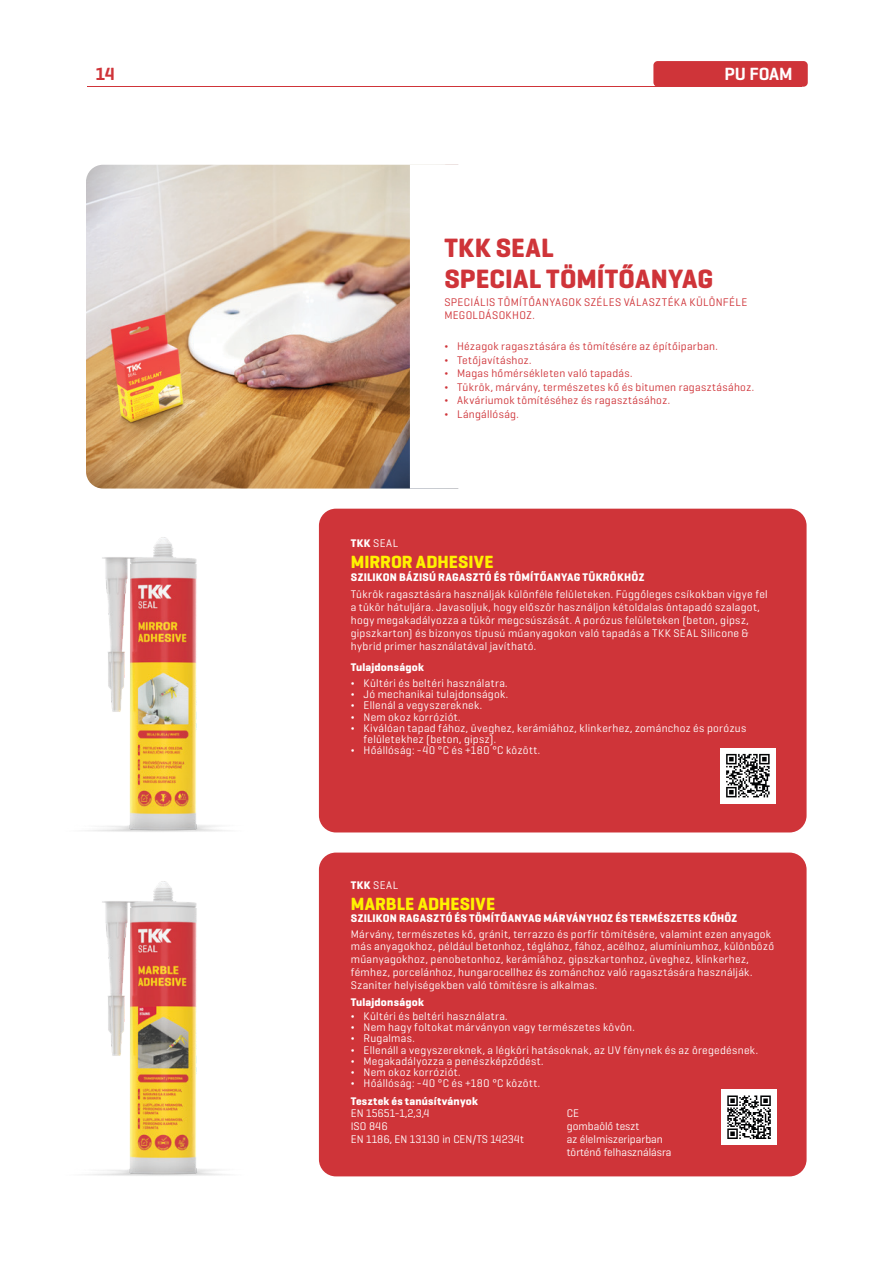
<style>
.page{position:relative;width:893px;height:1263px;background:#fff}
.page>*{position:absolute;margin:0;border:0;box-sizing:border-box;transform-origin:0 0}
.t1{font:700 27px/31px "Geogrotesque Cyr";letter-spacing:.01em;color:#cf3439}
.t2{font:700 18px "Geogrotesque Cyr";letter-spacing:.005em;color:#fff200}
.t3{font:600 18px "Geogrotesque Cyr";color:#fff}
.t4{font:600 18px "Geogrotesque Cyr";color:#cf3439}
.t5{font:11.25px/12.9px "Geogrotesque Cyr";letter-spacing:.025em;color:#fff}
.tabela_lastnosti_2{font:11.25px/13.5px "Geogrotesque Cyr";letter-spacing:.03em;color:#cf3439}
.t6{font:700 11.25px "Geogrotesque Cyr";letter-spacing:.025em;color:#fff}
.t7{font:11.25px/12.9px "Geogrotesque Cyr";color:#fff}
.s1{font-weight:700}
</style>
<div class="page">
<div style="left:653px;top:61px;width:155px;height:26px;background:#cf3439;border-radius:4px"></div>
<hr style="left:87px;top:86px;width:714px;height:1px;background:#cf3439">
<div style="left:319px;top:509px;width:488px;height:323px;background:#cf3439;border-radius:17px"></div>
<div style="left:319px;top:852px;width:488px;height:324px;background:#cf3439;border-radius:17px"></div>
<div style="left:720px;top:748px;width:56px;height:55px;background:#fff"></div>
<svg style="left:726px;top:753px;width:44px;height:45px"></svg>
<div style="left:721px;top:1089px;width:56px;height:56px;background:#fff"></div>
<svg style="left:727px;top:1095px;width:44px;height:44px"></svg>
<img style="left:87px;top:537px;width:139px;height:639px">
<img style="left:86px;top:165px;width:324px;height:323px">
<p class="t4" style="left:96px;top:63px;width:21px">14</p>
<p class="t3" style="left:724px;top:63px;width:70px">PU FOAM</p>
<h4 class="t1" style="left:444px;top:232px;width:270px">TKK SEAL<br>SPECIAL TÖMÍTŐANYAG</h4>
<p class="tabela_lastnosti_2" style="left:444px;top:295px;width:304px">SPECIÁLIS TÖMÍTŐANYAGOK SZÉLES VÁLASZTÉKA KÜLÖNFÉLE<br>MEGOLDÁSOKHOZ.</p>
<p class="tabela_lastnosti_2" style="left:444px;top:339px;width:275px">¬ Hézagok ragasztására és tömítésére az építőiparban.</p>
<p class="tabela_lastnosti_2" style="left:444px;top:353px;width:89px">¬ Tetőjavításhoz.</p>
<p class="tabela_lastnosti_2" style="left:444px;top:366px;width:190px">¬ Magas hőmérsékleten való tapadás.</p>
<p class="tabela_lastnosti_2" style="left:444px;top:380px;width:311px">¬ Tükrök, márvány, természetes kő és bitumen ragasztásához.</p>
<p class="tabela_lastnosti_2" style="left:444px;top:393px;width:227px">¬ Akváriumok tömítéséhez és ragasztásához.</p>
<p class="tabela_lastnosti_2" style="left:444px;top:407px;width:76px">¬ Lángállóság.</p>
<p class="t5" style="left:351px;top:537px;width:49px"><span class="s1">TKK</span> SEAL</p>
<h4 class="t2" style="left:351px;top:551px;width:144px">MIRROR ADHESIVE</h4>
<h5 class="t6" style="left:351px;top:570px;width:295px">SZILIKON BÁZISÚ RAGASZTÓ ÉS TÖMÍTŐANYAG TÜKRÖKHÖZ</h5>
<p class="t5" style="left:351px;top:587px;width:418px">Tükrök ragasztására használják különféle felületeken. Függőleges csíkokban vigye fel a tükör hátuljára. Javasoljuk, hogy először használjon kétoldalas öntapadó szalagot, hogy megakadályozza a tükör megcsúszását. A porózus felületeken (beton, gipsz, gipszkarton) és bizonyos típusú műanyagokon való tapadás a TKK SEAL Silicone &amp; hybrid primer használatával javítható.</p>
<h6 class="t6" style="left:351px;top:660px;width:75px">Tulajdonságok</h6>
<p class="t5" style="left:351px;top:676px;width:158px">¬ Kültéri és beltéri használatra.</p>
<p class="t5" style="left:351px;top:687px;width:159px">¬ Jó mechanikai tulajdonságok.</p>
<p class="t5" style="left:351px;top:699px;width:133px">¬ Ellenál a vegyszereknek.</p>
<p class="t5" style="left:351px;top:710px;width:111px">¬ Nem okoz korróziót.</p>
<p class="t5" style="left:364px;top:722px;width:384px;line-height:11.2px;text-indent:-13px">¬ Kiválóan tapad fához, üveghez, kerámiához, klinkerhez, zománchoz és porózus felületekhez (beton, gipsz).</p>
<p class="t5" style="left:351px;top:744px;width:191px">¬ Hőállóság: -40 °C és +180 °C között.</p>
<p class="t5" style="left:351px;top:878px;width:49px"><span class="s1">TKK</span> SEAL</p>
<h4 class="t2" style="left:351px;top:892px;width:146px">MARBLE ADHESIVE</h4>
<h5 class="t6" style="left:351px;top:911px;width:388px">SZILIKON RAGASZTÓ ÉS TÖMÍTŐANYAG MÁRVÁNYHOZ ÉS TERMÉSZETES KŐHÖZ</h5>
<p class="t5" style="left:351px;top:927px;width:425px">Márvány, természetes kő, gránit, terrazzo és porfír tömítésére, valamint ezen anyagok más anyagokhoz, például betonhoz, téglához, fához, acélhoz, alumíniumhoz, különböző műanyagokhoz, penobetonhoz, kerámiához, gipszkartonhoz, üveghez, klinkerhez, fémhez, porcelánhoz, hungarocellhez és zománchoz való ragasztására használják.<br>Szaniter helyiségekben való tömítésre is alkalmas.</p>
<h6 class="t6" style="left:351px;top:995px;width:75px">Tulajdonságok</h6>
<p class="t5" style="left:351px;top:1009px;width:158px">¬ Kültéri és beltéri használatra.</p>
<p class="t5" style="left:351px;top:1020px;width:285px">¬ Nem hagy foltokat márványon vagy természetes kövön.</p>
<p class="t5" style="left:351px;top:1032px;width:66px">¬ Rugalmas.</p>
<p class="t5" style="left:351px;top:1043px;width:409px">¬ Ellenáll a vegyszereknek, a légköri hatásoknak, az UV fénynek és az öregedésnek.</p>
<p class="t5" style="left:351px;top:1054px;width:194px">¬ Megakadályozza a penészképződést.</p>
<p class="t5" style="left:351px;top:1065px;width:111px">¬ Nem okoz korróziót.</p>
<p class="t5" style="left:351px;top:1077px;width:191px">¬ Hőállóság: -40 °C és +180 °C között.</p>
<h6 class="t6" style="left:351px;top:1094px;width:129px">Tesztek és tanúsítványok</h6>
<p class="t5" style="left:351px;top:1107px;width:80px">EN 15651-1,2,3,4</p>
<p class="t5" style="left:567px;top:1107px;width:14px">CE</p>
<p class="t5" style="left:351px;top:1120px;width:38px">ISO 846</p>
<p class="t7" style="left:567px;top:1120px;width:74px">gombaölő teszt</p>
<p class="t7" style="left:351px;top:1133px;width:175px">EN 1186, EN 13130 in CEN/TS 14234t</p>
<p class="t7" style="left:567px;top:1133px;width:106px">az élelmiszeriparban történő felhasználásra</p>
</div>
